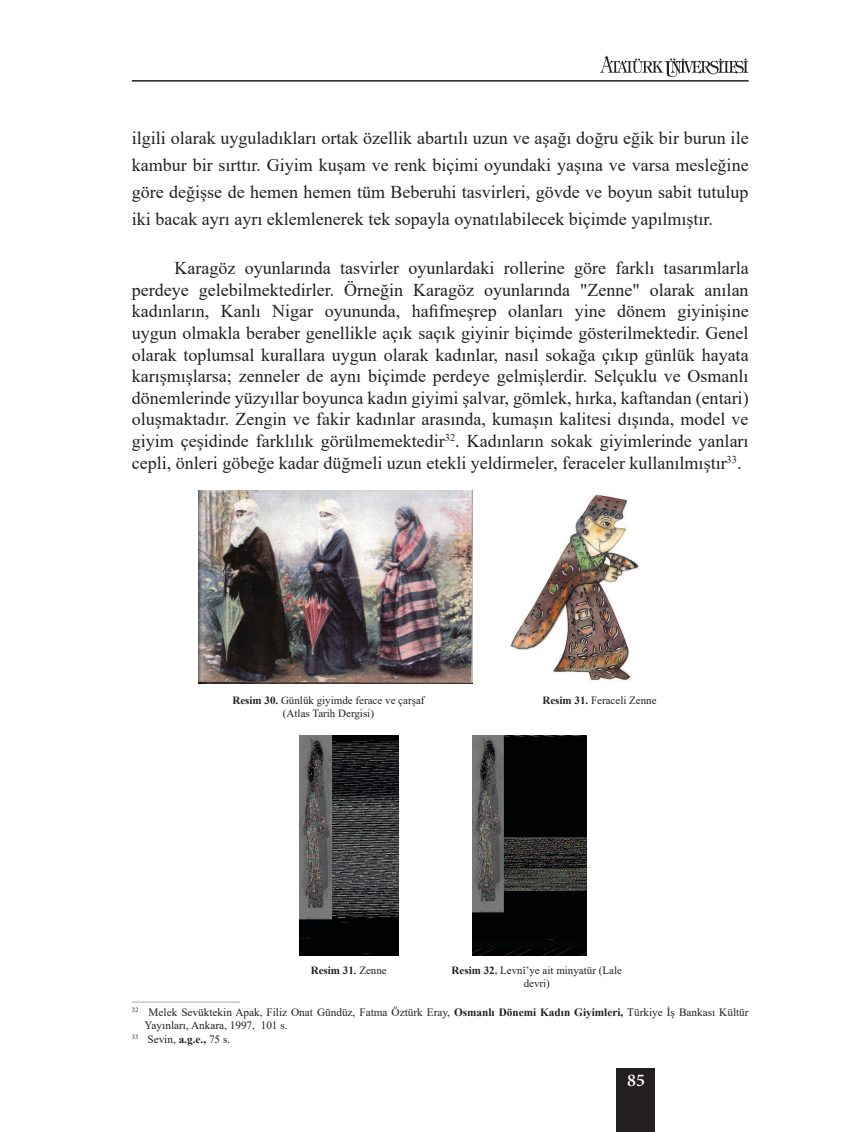
<style>
.page{position:relative;width:855px;height:1132px;background:#fff}
.page>*{position:absolute;margin:0;border:0;box-sizing:border-box;transform-origin:0 0}
.t1{font:18px/21.6px "Times New Roman";color:#231f20;text-align:justify}
.t2{font:600 18px "Minion Pro";color:#fff}
.DİPNOT{font:11.25px/13.5px "Times New Roman";color:#231f20}
.t3{font:10.95px/13.2px "Times New Roman";color:#231f20;text-align:center}
.t4{font:700 10.95px "Times New Roman";color:#231f20}
.s1{font-weight:700}
.s2{font-weight:400}
</style>
<div class="page">
<hr style="left:132px;top:80px;width:616px;height:2px;background:#231f20">
<div style="left:617px;top:1067px;width:38px;height:64px;background:#231f20"></div>
<svg style="left:600px;top:55px;width:148px;height:22px"></svg>
<hr style="left:132px;top:1001px;width:108px;height:1px;background:#a7a9ac">
<img style="left:198px;top:490px;width:274px;height:193px">
<img style="left:511px;top:494px;width:128px;height:187px">
<img style="left:299px;top:735px;width:99px;height:220px">
<img style="left:472px;top:735px;width:114px;height:220px">
<p class="t1" style="left:132px;top:124px;width:618px;line-height:27px">ilgili olarak uyguladıkları ortak özellik abartılı uzun ve aşağı doğru eğik bir burun ile kambur bir sırttır. Giyim kuşam ve renk biçimi oyundaki yaşına ve varsa mesleğine göre değişse de hemen hemen tüm Beberuhi tasvirleri, gövde ve boyun sabit tutulup iki bacak ayrı ayrı eklemlenerek tek sopayla oynatılabilecek biçimde yapılmıştır.</p>
<p class="t1" style="left:132px;top:256px;width:618px;text-indent:43px">Karagöz oyunlarında tasvirler oyunlardaki rollerine göre farklı tasarımlarla perdeye gelebilmektedirler. Örneğin Karagöz oyunlarında "Zenne" olarak anılan kadınların, Kanlı Nigar oyununda, hafifmeşrep olanları yine dönem giyinişine uygun olmakla beraber genellikle açık saçık giyinir biçimde gösterilmektedir. Genel olarak toplumsal kurallara uygun olarak kadınlar, nasıl sokağa çıkıp günlük hayata karışmışlarsa; zenneler de aynı biçimde perdeye gelmişlerdir. Selçuklu ve Osmanlı dönemlerinde yüzyıllar boyunca kadın giyimi şalvar, gömlek, hırka, kaftandan (entari) oluşmaktadır. Zengin ve fakir kadınlar arasında, kumaşın kalitesi dışında, model ve giyim çeşidinde farklılık görülmemektedir<sup>32</sup>. Kadınların sokak giyimlerinde yanları cepli, önleri göbeğe kadar düğmeli uzun etekli yeldirmeler, feraceler kullanılmıştır<sup>33</sup>.</p>
<p class="t3" style="left:232px;top:692px;width:194px"><span class="s1">Resim 30.</span> Günlük giyimde ferace ve çarşaf</p>
<p class="t3" style="left:283px;top:706px;width:93px">(Atlas Tarih Dergisi)</p>
<p class="t3" style="left:542px;top:692px;width:116px"><span class="s1">Resim 31.</span> Feraceli Zenne</p>
<p class="t4" style="left:311px;top:961px;width:78px">Resim 31. <span class="s2">Zenne</span></p>
<p class="t3" style="left:451px;top:962px;width:172px"><span class="s1">Resim 32.</span> Levnî’ye ait minyatür (Lale devri)</p>
<p class="DİPNOT" style="left:145px;top:1004px;width:605px;text-indent:-13px"><sup>32</sup> Melek Sevüktekin Apak, Filiz Onat Gündüz, Fatma Öztürk Eray, <span class="s1">Osmanlı Dönemi Kadın Giyimleri,</span> Türkiye İş Bankası Kültür<br>Yayınları, Ankara, 1997, 101 s.</p>
<p class="DİPNOT" style="left:132px;top:1031px;width:100px"><sup>33</sup> Sevin, <span class="s1">a.g.e.,</span> 75 s.</p>
<p class="t2" style="left:627px;top:1067px;width:19px">85</p>
</div>
